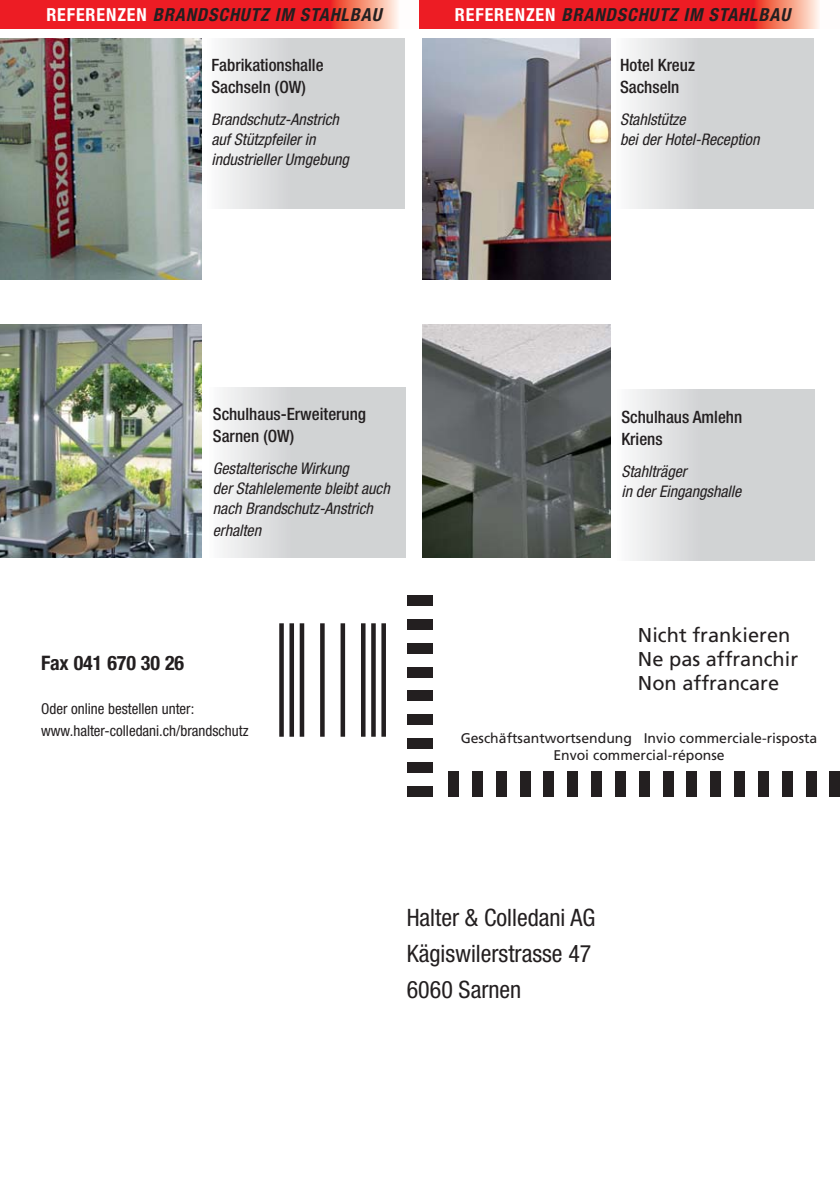
<style>
.page{position:relative;width:840px;height:1191px;background:#fff}
.page>*{position:absolute;margin:0;border:0;box-sizing:border-box;transform-origin:0 0}
.t1{font:condensed 24px/36px "Helvetica Neue";color:#231f20}
.t2{font:20px/24px "Frutiger";color:#231f20}
.t3{font:700 condensed 20px "Helvetica Neue";color:#231f20}
.t4{font:italic 700 condensed 18px "Helvetica Neue";letter-spacing:.05em;color:#231f20}
.t5{font:500 condensed 17px/22px "Helvetica Neue";color:#231f20}
.t6{font:italic condensed 16px/20px "Helvetica Neue";color:#231f20}
.t7{font:condensed 15px/22px "Helvetica Neue";color:#231f20}
.t8{font:14px/17px "Frutiger";color:#231f20;text-align:center}
.s1{font-style:normal;color:#fff}
</style>
<div class="page">
<div style="left:805px;top:770px;width:10px;height:26px;background:#231f20"></div>
<div style="left:781px;top:770px;width:10px;height:26px;background:#231f20"></div>
<div style="left:757px;top:770px;width:11px;height:26px;background:#231f20"></div>
<div style="left:829px;top:770px;width:10px;height:26px;background:#231f20"></div>
<div style="left:734px;top:770px;width:10px;height:26px;background:#231f20"></div>
<div style="left:710px;top:770px;width:10px;height:26px;background:#231f20"></div>
<div style="left:686px;top:770px;width:10px;height:26px;background:#231f20"></div>
<div style="left:662px;top:770px;width:10px;height:26px;background:#231f20"></div>
<div style="left:638px;top:770px;width:11px;height:26px;background:#231f20"></div>
<div style="left:615px;top:770px;width:10px;height:26px;background:#231f20"></div>
<div style="left:591px;top:770px;width:10px;height:26px;background:#231f20"></div>
<div style="left:567px;top:770px;width:10px;height:26px;background:#231f20"></div>
<div style="left:543px;top:770px;width:10px;height:26px;background:#231f20"></div>
<div style="left:519px;top:770px;width:11px;height:26px;background:#231f20"></div>
<div style="left:496px;top:770px;width:10px;height:26px;background:#231f20"></div>
<div style="left:472px;top:770px;width:10px;height:26px;background:#231f20"></div>
<div style="left:448px;top:770px;width:10px;height:26px;background:#231f20"></div>
<div style="left:407px;top:786px;width:25px;height:10px;background:#231f20"></div>
<div style="left:407px;top:762px;width:25px;height:10px;background:#231f20"></div>
<div style="left:407px;top:738px;width:25px;height:10px;background:#231f20"></div>
<div style="left:407px;top:714px;width:25px;height:11px;background:#231f20"></div>
<div style="left:407px;top:691px;width:25px;height:10px;background:#231f20"></div>
<div style="left:407px;top:667px;width:25px;height:10px;background:#231f20"></div>
<div style="left:407px;top:643px;width:25px;height:10px;background:#231f20"></div>
<div style="left:407px;top:619px;width:25px;height:10px;background:#231f20"></div>
<div style="left:407px;top:595px;width:25px;height:10px;background:#231f20"></div>
<svg style="left:279px;top:623px;width:4px;height:113px"></svg>
<div style="left:289px;top:623px;width:5px;height:113px;background:#231f20"></div>
<div style="left:299px;top:623px;width:5px;height:113px;background:#231f20"></div>
<svg style="left:320px;top:623px;width:4px;height:113px"></svg>
<div style="left:340px;top:623px;width:5px;height:113px;background:#231f20"></div>
<hr style="left:361px;top:623px;width:4px;height:113px;background:#231f20">
<svg style="left:371px;top:623px;width:4px;height:113px"></svg>
<div style="left:381px;top:623px;width:5px;height:113px;background:#231f20"></div>
<svg style="left:0;top:0;width:420px;height:28px;background:#ef3a3d"></svg>
<svg style="left:420px;top:0;width:399px;height:28px;background:#ee2f32"></svg>
<svg style="left:201px;top:38px;width:203px;height:170px;background:#dadbdc"></svg>
<svg style="left:609px;top:38px;width:203px;height:170px;background:#dadbdc"></svg>
<div style="left:184px;top:387px;width:221px;height:170px;background:linear-gradient(to right,#f5f5f6,#c5c8c9)"></div>
<svg style="left:592px;top:390px;width:222px;height:170px"></svg>
<img style="left:0;top:38px;width:201px;height:241px">
<img style="left:422px;top:38px;width:187px;height:241px">
<img style="left:0;top:325px;width:201px;height:232px">
<img style="left:422px;top:325px;width:187px;height:232px">
<p class="t4" style="left:46px;top:8px;width:336px"><span class="s1">REFERENZEN</span> BRANDSCHUTZ IM STAHLBAU</p>
<p class="t4" style="left:454px;top:8px;width:336px"><span class="s1">REFERENZEN</span> BRANDSCHUTZ IM STAHLBAU</p>
<p class="t5" style="left:211px;top:55px;width:114px">Fabrikationshalle<br>Sachseln (OW)</p>
<p class="t6" style="left:211px;top:111px;width:139px">Brandschutz-Anstrich auf Stützpfeiler in industrieller Umgebung</p>
<p class="t5" style="left:619px;top:55px;width:76px">Hotel Kreuz<br>Sachseln</p>
<p class="t6" style="left:619px;top:111px;width:141px">Stahlstütze<br>bei der Hotel-Reception</p>
<p class="t5" style="left:213px;top:405px;width:155px">Schulhaus-Erweiterung<br>Sarnen (OW)</p>
<p class="t6" style="left:213px;top:460px;width:178px">Gestalterische Wirkung<br>der Stahlelemente bleibt auch nach Brandschutz-Anstrich</p>
<p class="t6" style="left:213px;top:522px;width:50px">erhalten</p>
<p class="t3" style="left:41px;top:656px;width:144px">Fax 041 670 30 26</p>
<p class="t7" style="left:41px;top:699px;width:209px">Oder online bestellen unter: www.halter-colledani.ch/brandschutz</p>
<p class="t5" style="left:621px;top:408px;width:122px">Schulhaus Amlehn<br>Kriens</p>
<p class="t6" style="left:621px;top:463px;width:121px">Stahlträger<br>in der Eingangshalle</p>
<p class="t2" style="left:637px;top:625px;width:162px">Nicht frankieren<br>Ne pas affranchir<br>Non affrancare</p>
<p class="t8" style="left:460px;top:730px;width:358px">Geschäftsantwortsendung Invio commerciale-risposta<br>Envoi commercial-réponse</p>
<h1 class="t1" style="left:406px;top:902px;width:190px">Halter &amp; Colledani AG<br>Kägiswilerstrasse 47<br>6060 Sarnen</h1>
</div>
